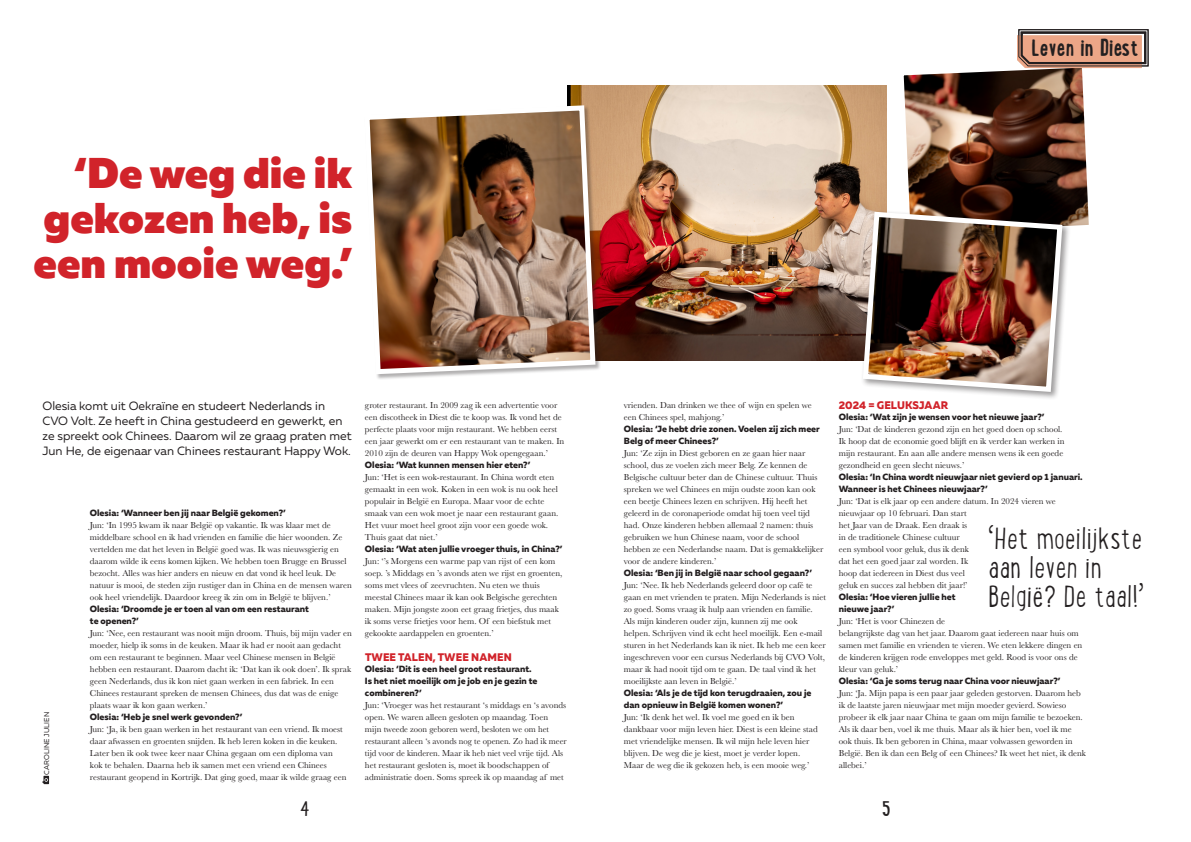
<style>
.page{position:relative;width:1191px;height:842px;background:#fff}
.page>*{position:absolute;margin:0;border:0;box-sizing:border-box;transform-origin:0 0}
.t1{font:900 43px/45px "Muller";color:#d1232a;text-align:justify}
.Streamer{font:300 27px/29px "Lunch Box";color:#231f20}
.Vignet{font:700 21.6px "Lunch Box";color:#231f20}
.Vignet-2{font:19px "Lunch Box";color:#231f20}
.Intro{font:12px/15px "Muller";color:#231f20}
.InterTitle{font:800 11px "Muller";letter-spacing:.01em;color:#d1232a;scale:.96 1}
.t2{font:9px/12px "Baskerville";color:#231f20}
.InterTitle-2{font:800 9px/12px "Muller";color:#231f20}
.t3{font:7px "Muller";letter-spacing:.01em;color:#231f20}
.s1{font-family:"Noteworthy"}
</style>
<div class="page">
<img style="left:567px;top:85px;width:293px;height:275px">
<div style="left:364px;top:105px;width:237px;height:275px;background:#231f20;opacity:.35"></div>
<img style="left:364px;top:103px;width:234px;height:274px">
<div style="left:860px;top:209px;width:210px;height:191px;background:#231f20;opacity:.45"></div>
<img style="left:860px;top:29px;width:288px;height:366px">
<svg style="left:43px;top:776px;width:6px;height:8px"></svg>
<p class="t1" style="left:34px;top:151px;width:320px;text-indent:41px">‘De weg die ik gekozen heb, is een mooie weg.’</p>
<p class="Intro" style="left:43px;top:398px;width:310px">Olesia komt uit Oekraïne en studeert Nederlands in CVO Volt. Ze heeft in China gestudeerd en gewerkt, en ze spreekt ook Chinees. Daarom wil ze graag praten met Jun He, de eigenaar van Chinees restaurant Happy Wok.</p>
<p class="t3" style="left:42px;top:775px;width:64px;rotate:-90deg">CAROLINE JULIEN</p>
<p class="InterTitle-2" style="left:90px;top:507px;width:197px">Olesia: ‘Wanneer ben jij naar België gekomen?’</p>
<p class="t2" style="left:90px;top:519px;width:263px">Jun: ‘In 1995 kwam ik naar België op vakantie. Ik was klaar met de middelbare school en ik had vrienden en familie die hier woonden. Ze vertelden me dat het leven in België goed was. Ik was nieuwsgierig en daarom wilde ik eens komen kijken. We hebben toen Brugge en Brussel bezocht. Alles was hier anders en nieuw en dat vond ik heel leuk. De natuur is mooi, de steden zijn rustiger dan in China en de mensen waren ook heel vriendelijk. Daardoor kreeg ik zin om in België te blijven.’</p>
<p class="InterTitle-2" style="left:90px;top:603px;width:220px">Olesia: ‘Droomde je er toen al van om een restaurant te openen?’</p>
<p class="t2" style="left:90px;top:627px;width:263px">Jun: ‘Nee, een restaurant was nooit mijn droom. Thuis, bij mijn vader en moeder, hielp ik soms in de keuken. Maar ik had er nooit aan gedacht om een restaurant te beginnen. Maar veel Chinese mensen in België hebben een restaurant. Daarom dacht ik: ‘Dat kan ik ook doen’. Ik sprak geen Nederlands, dus ik kon niet gaan werken in een fabriek. In een Chinees restaurant spreken de mensen Chinees, dus dat was de enige plaats waar ik kon gaan werken.’</p>
<p class="InterTitle-2" style="left:90px;top:711px;width:154px">Olesia: ‘Heb je snel werk gevonden?’</p>
<p class="t2" style="left:90px;top:723px;width:258px">Jun: ‘Ja, ik ben gaan werken in het restaurant van een vriend. Ik moest daar afwassen en groenten snijden. Ik heb leren koken in die keuken.<br>Later ben ik ook twee keer naar China gegaan om een diploma van kok te behalen. Daarna heb ik samen met een vriend een Chinees restaurant geopend in Kortrijk. Dat ging goed, maar ik wilde graag een</p>
<p class="t2" style="left:365px;top:399px;width:201px">groter restaurant. In 2009 zag ik een advertentie voor een discotheek in Diest die te koop was. Ik vond het de perfecte plaats voor mijn restaurant. We hebben eerst een jaar gewerkt om er een restaurant van te maken. In 2010 zijn de deuren van Happy Wok opengegaan.’</p>
<p class="InterTitle-2" style="left:365px;top:459px;width:167px">Olesia: ‘Wat kunnen mensen hier eten?’</p>
<p class="t2" style="left:365px;top:471px;width:195px">Jun: ‘Het is een wok-restaurant. In China wordt eten gemaakt in een wok. Koken in een wok is nu ook heel populair in België en Europa. Maar voor de echte smaak van een wok moet je naar een restaurant gaan.<br>Het vuur moet heel groot zijn voor een goede wok.<br>Thuis gaat dat niet.’</p>
<p class="InterTitle-2" style="left:365px;top:543px;width:199px">Olesia: ‘Wat aten jullie vroeger thuis, in China?’</p>
<p class="t2" style="left:365px;top:555px;width:199px">Jun: ‘’s Morgens een warme pap van rijst of een kom soep. ’s Middags en ’s avonds aten we rijst en groenten, soms met vlees of zeevruchten. Nu eten we thuis meestal Chinees maar ik kan ook Belgische gerechten maken. Mijn jongste zoon eet graag frietjes, dus maak ik soms verse frietjes voor hem. Of een biefstuk met gekookte aardappelen en groenten.’</p>
<p class="InterTitle" style="left:365px;top:650px;width:154px">TWEE TALEN, TWEE NAMEN</p>
<p class="InterTitle-2" style="left:365px;top:663px;width:174px">Olesia: ‘Dit is een heel groot restaurant.<br>Is het niet moeilijk om je job en je gezin te combineren?’</p>
<p class="t2" style="left:365px;top:699px;width:203px">Jun: ‘Vroeger was het restaurant ‘s middags en ‘s avonds open. We waren alleen gesloten op maandag. Toen mijn tweede zoon geboren werd, besloten we om het restaurant alleen ‘s avonds nog te openen. Zo had ik meer tijd voor de kinderen. Maar ik heb niet veel vrije tijd. Als het restaurant gesloten is, moet ik boodschappen of administratie doen. Soms spreek ik op maandag af met</p>
<p class="Vignet" style="left:1031px;top:30px;width:109px">Leven in Diest</p>
<p class="Vignet" style="left:1031px;top:30px;width:99px">xxxxxxxxxx</p>
<p class="t2" style="left:624px;top:399px;width:189px">vrienden. Dan drinken we thee of wijn en spelen we een Chinees spel, mahjong.’</p>
<p class="InterTitle-2" style="left:624px;top:423px;width:197px">Olesia: ‘Je hebt drie zonen. Voelen zij zich meer<br>Belg of meer Chinees?’</p>
<p class="t2" style="left:624px;top:447px;width:201px">Jun: ‘Ze zijn in Diest geboren en ze gaan hier naar school, dus ze voelen zich meer Belg. Ze kennen de Belgische cultuur beter dan de Chinese cultuur. Thuis spreken we wel Chinees en mijn oudste zoon kan ook een beetje Chinees lezen en schrijven. Hij heeft het geleerd in de coronaperiode omdat hij toen veel tijd had. Onze kinderen hebben allemaal 2 namen: thuis gebruiken we hun Chinese naam, voor de school hebben ze een Nederlandse naam. Dat is gemakkelijker voor de andere kinderen.’</p>
<p class="InterTitle-2" style="left:624px;top:567px;width:190px">Olesia: ‘Ben jij in België naar school gegaan?’</p>
<p class="t2" style="left:624px;top:579px;width:204px">Jun: ‘Nee. Ik heb Nederlands geleerd door op café te gaan en met vrienden te praten. Mijn Nederlands is niet zo goed. Soms vraag ik hulp aan vrienden en familie.<br>Als mijn kinderen ouder zijn, kunnen zij me ook helpen. Schrijven vind ik echt heel moeilijk. Een e-mail sturen in het Nederlands kan ik niet. Ik heb me een keer ingeschreven voor een cursus Nederlands bij CVO Volt, maar ik had nooit tijd om te gaan. De taal vind ik het moeilijkste aan leven in België.’</p>
<p class="InterTitle-2" style="left:624px;top:687px;width:189px">Olesia: ‘Als je de tijd kon terugdraaien, zou je dan opnieuw in België komen wonen?’</p>
<p class="t2" style="left:624px;top:711px;width:195px">Jun: ‘Ik denk het wel. Ik voel me goed en ik ben dankbaar voor mijn leven hier. Diest is een kleine stad met vriendelijke mensen. Ik wil mijn hele leven hier blijven. De weg die je kiest, moet je verder lopen.<br>Maar de weg die ik gekozen heb, is een mooie weg.’</p>
<p class="InterTitle" style="left:838px;top:398px;width:115px">2024 = GELUKSJAAR</p>
<p class="InterTitle-2" style="left:838px;top:411px;width:207px">Olesia: ‘Wat zijn je wensen voor het nieuwe jaar?’</p>
<p class="t2" style="left:838px;top:423px;width:227px">Jun: ‘Dat de kinderen gezond zijn en het goed doen op school.<br>Ik hoop dat de economie goed blijft en ik verder kan werken in mijn restaurant. En aan alle andere mensen wens ik een goede gezondheid en geen slecht nieuws.’</p>
<p class="InterTitle-2" style="left:838px;top:471px;width:245px">Olesia: ‘In China wordt nieuwjaar niet gevierd op 1 januari.<br>Wanneer is het Chinees nieuwjaar?’</p>
<p class="t2" style="left:838px;top:495px;width:218px">Jun: ‘Dat is elk jaar op een andere datum. In 2024 vieren we nieuwjaar op 10 februari. Dan start<br>het Jaar van de Draak. Een draak is<br>in de traditionele Chinese cultuur<br>een symbool voor geluk, dus ik denk<br>dat het een goed jaar zal worden. Ik<br>hoop dat iedereen in Diest dus veel<br>geluk en succes zal hebben dit jaar!’</p>
<p class="InterTitle-2" style="left:838px;top:591px;width:118px">Olesia: ‘Hoe vieren jullie het nieuwe jaar?’</p>
<p class="t2" style="left:838px;top:615px;width:245px">Jun: ‘Het is voor Chinezen de<br>belangrijkste dag van het jaar. Daarom gaat iedereen naar huis om samen met familie en vrienden te vieren. We eten lekkere dingen en de kinderen krijgen rode enveloppes met geld. Rood is voor ons de kleur van geluk.’</p>
<p class="InterTitle-2" style="left:838px;top:675px;width:223px">Olesia: ‘Ga je soms terug naar China voor nieuwjaar?’</p>
<p class="t2" style="left:838px;top:687px;width:249px">Jun: ‘Ja. Mijn papa is een paar jaar geleden gestorven. Daarom heb ik de laatste jaren nieuwjaar met mijn moeder gevierd. Sowieso probeer ik elk jaar naar China te gaan om mijn familie te bezoeken.<br>Als ik daar ben, voel ik me thuis. Maar als ik hier ben, voel ik me ook thuis. Ik ben geboren in China, maar volwassen geworden in België. Ben ik dan een Belg of een Chinees? Ik weet het niet, ik denk allebei.’</p>
<p class="Streamer" style="left:988px;top:524px;width:157px"><span class="s1">‘</span>Het moeilijkste aan leven in<br>België? De taal!<span class="s1">’</span></p>
<p class="Vignet-2" style="left:300px;top:792px;width:11px">4</p>
<p class="Vignet-2" style="left:881px;top:792px;width:10px">5</p>
</div>
